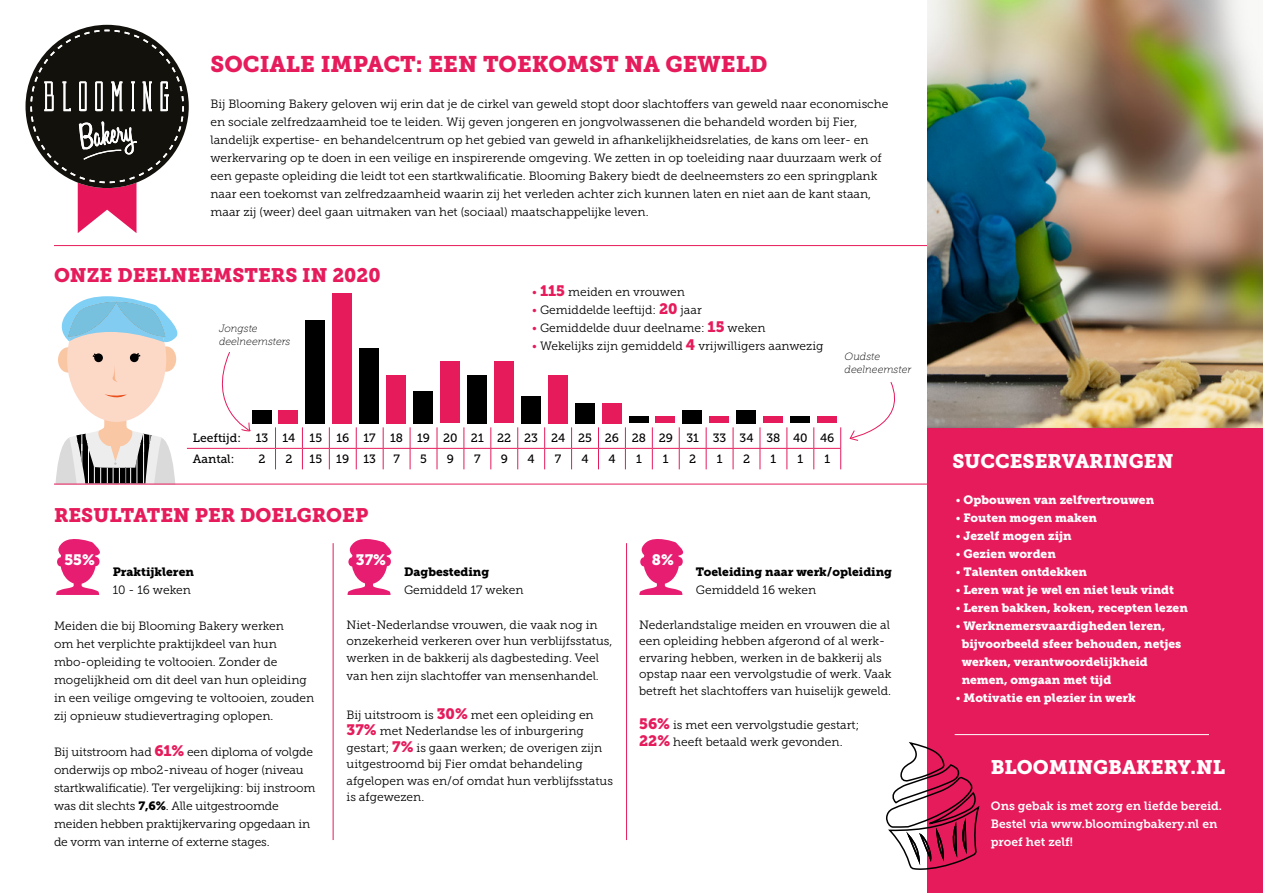
<style>
.page{position:relative;width:1263px;height:893px;background:#fff}
.page>*{position:absolute;margin:0;border:0;box-sizing:border-box;transform-origin:0 0}
.t1{font:22.5px "Museo Slab 900";color:#e61b5c}
.t2{font:19.5px "Museo Slab 900";color:#e61b5c}
.t3{font:19.5px "Museo Slab 900";color:#fff}
.t4{font:15px "Museo Slab 900";color:#fff}
.t5{font:12px/18px "Museo Slab 300";color:#000}
.t6{font:12px/18px "Museo Slab 900";color:#fff}
.t7{font:12px/21px "Museo Slab 500";color:#000}
.t8{font:12px/18px "Museo Slab 700";color:#fff}
.t9{font:12px "Museo Slab 900";color:#000}
.t10{font:italic 10.5px/12.6px "Museo Slab 100";color:#000}
.s1{color:#e61b5c}
.s2{font-family:"Museo Slab 900";font-size:15px;color:#e61b5c}
.s3{font-family:"Museo Slab 900"}
.s4{font-family:"Museo Slab 300"}
</style>
<div class="page">
<div style="left:58px;top:347px;width:20px;height:26px;background:#fac7a4;border-radius:50%"></div>
<div style="left:156px;top:346px;width:20px;height:26px;background:#fac7a4;border-radius:50%"></div>
<div style="left:67px;top:302px;width:99px;height:120px;background:#fcd9c7;border-radius:50%"></div>
<div style="left:94px;top:353px;width:9px;height:9px;background:#000;border-radius:50%"></div>
<div style="left:130px;top:353px;width:9px;height:9px;background:#000;border-radius:50%"></div>
<svg style="left:105px;top:394px;width:22px;height:4px"></svg>
<svg style="left:112px;top:367px;width:5px;height:15px"></svg>
<svg style="left:55px;top:418px;width:120px;height:66px"></svg>
<svg style="left:61px;top:296px;width:117px;height:46px"></svg>
<hr style="left:54px;top:245px;width:1209px;height:1px;background:#e61b5c">
<div style="left:927px;top:427px;width:336px;height:466px;background:#e61b5c"></div>
<svg style="left:26px;top:25px;width:163px;height:208px"></svg>
<div style="left:306px;top:320px;width:19px;height:103px;background:#000"></div>
<div style="left:333px;top:293px;width:19px;height:131px;background:#e61b5c"></div>
<div style="left:359px;top:348px;width:20px;height:75px;background:#000"></div>
<hr style="left:187px;top:448px;width:62px;height:1px;background:#e61b5c">
<hr style="left:54px;top:484px;width:1155px;height:1px;background:#e61b5c">
<img style="left:927px;top:0;width:336px;height:428px">
<svg style="left:205px;top:351px;width:636px;height:118px"></svg>
<svg style="left:849px;top:382px;width:46px;height:59px"></svg>
<svg style="left:56px;top:539px;width:44px;height:56px"></svg>
<svg style="left:347px;top:539px;width:45px;height:56px"></svg>
<svg style="left:639px;top:539px;width:45px;height:56px"></svg>
<hr style="left:333px;top:543px;width:1px;height:297px;background:#e61b5c">
<hr style="left:626px;top:543px;width:1px;height:297px;background:#e61b5c">
<hr style="left:955px;top:734px;width:254px;height:1px;background:#fff">
<svg style="left:886px;top:742px;width:94px;height:128px"></svg>
<div style="left:252px;top:410px;width:19px;height:13px;background:#000"></div>
<h1 class="t1" style="left:210px;top:51px;width:559px">SOCIALE IMPACT: EEN TOEKOMST NA GEWELD</h1>
<p class="t5" style="left:210px;top:95px;width:679px">Bij Blooming Bakery geloven wij erin dat je de cirkel van geweld stopt door slachtoffers van geweld naar economische en sociale zelfredzaamheid toe te leiden. Wij geven jongeren en jongvolwassenen die behandeld worden bij Fier, landelijk expertise- en behandelcentrum op het gebied van geweld in afhankelijkheidsrelaties, de kans om leer- en werkervaring op te doen in een veilige en inspirerende omgeving. We zetten in op toeleiding naar duurzaam werk of een gepaste opleiding die leidt tot een startkwalificatie. Blooming Bakery biedt de deelneemsters zo een springplank naar een toekomst van zelfredzaamheid waarin zij het verleden achter zich kunnen laten en niet aan de kant staan, maar zij (weer) deel gaan uitmaken van het (sociaal) maatschappelijke leven.</p>
<h2 class="t2" style="left:54px;top:264px;width:328px">ONZE DEELNEEMSTERS IN 2020</h2>
<p class="t10" style="left:219px;top:323px;width:73px">Jongste deelneemsters</p>
<p class="t5" style="left:532px;top:283px;width:154px"><span class="s1">•</span> <span class="s2">115</span> meiden en vrouwen</p>
<p class="t5" style="left:532px;top:301px;width:171px"><span class="s1">•</span> Gemiddelde leeftijd: <span class="s2">20</span> jaar</p>
<p class="t5" style="left:532px;top:319px;width:235px"><span class="s1">•</span> Gemiddelde duur deelname: <span class="s2">15</span> weken</p>
<p class="t5" style="left:532px;top:337px;width:293px"><span class="s1">•</span> Wekelijks zijn gemiddeld <span class="s2">4</span> vrijwilligers aanwezig</p>
<p class="t10" style="left:845px;top:350px;width:68px">Oudste deelneemster</p>
<p class="t7" style="left:193px;top:428px;width:643px">Leeftijd: 13 14 15 16 17 18 19 20 21 22 23 24 25 26 28 29 31 33 34 38 40 46<br>Aantal:</p>
<p class="t7" style="left:258px;top:449px;width:9px">2</p>
<p class="t7" style="left:285px;top:449px;width:9px">2</p>
<p class="t7" style="left:310px;top:449px;width:68px">15 19 13</p>
<p class="t7" style="left:393px;top:449px;width:8px">7</p>
<p class="t7" style="left:420px;top:449px;width:8px">5</p>
<p class="t7" style="left:447px;top:449px;width:9px">9</p>
<p class="t7" style="left:474px;top:449px;width:8px">7</p>
<p class="t7" style="left:501px;top:449px;width:9px">9</p>
<p class="t7" style="left:528px;top:449px;width:9px">4</p>
<p class="t7" style="left:555px;top:449px;width:8px">7</p>
<p class="t7" style="left:581px;top:449px;width:9px">4</p>
<p class="t7" style="left:608px;top:449px;width:9px">4</p>
<p class="t7" style="left:636px;top:449px;width:7px">1</p>
<p class="t7" style="left:663px;top:449px;width:7px">1</p>
<p class="t7" style="left:689px;top:449px;width:9px">2</p>
<p class="t7" style="left:717px;top:449px;width:7px">1</p>
<p class="t7" style="left:743px;top:449px;width:9px">2</p>
<p class="t7" style="left:770px;top:449px;width:7px">1</p>
<p class="t7" style="left:797px;top:449px;width:7px">1</p>
<p class="t7" style="left:824px;top:449px;width:7px">1</p>
<h2 class="t2" style="left:54px;top:504px;width:316px">RESULTATEN PER DOELGROEP</h2>
<p class="t4" style="left:64px;top:551px;width:32px">55%</p>
<p class="t4" style="left:356px;top:551px;width:32px">37%</p>
<p class="t4" style="left:652px;top:551px;width:24px">8%</p>
<p class="t9" style="left:696px;top:565px;width:198px">Toeleiding naar werk/opleiding</p>
<p class="t5" style="left:696px;top:581px;width:122px">Gemiddeld 16 weken</p>
<p class="t5" style="left:639px;top:616px;width:254px;line-height:16.5px">Nederlandstalige meiden en vrouwen die al een opleiding hebben afgerond of al werk&shy;ervaring hebben, werken in de bakkerij als opstap naar een vervolgstudie of werk. Vaak betreft het slachtoffers van huiselijk geweld.</p>
<p class="t5" style="left:639px;top:717px;width:222px;line-height:16.5px"><span class="s2">56%</span> is met een vervolgstudie gestart;<br><span class="s2">22%</span> heeft betaald werk gevonden.</p>
<p class="t9" style="left:113px;top:565px;width:83px">Praktijkleren</p>
<p class="t5" style="left:113px;top:581px;width:80px">10 - 16 weken</p>
<p class="t5" style="left:54px;top:617px;width:262px">Meiden die bij Blooming Bakery werken<br>om het verplichte praktijkdeel van hun mbo-opleiding te voltooien. Zonder de mogelijkheid om dit deel van hun opleiding in een veilige omgeving te voltooien, zouden zij opnieuw studievertraging oplopen.</p>
<p class="t5" style="left:54px;top:743px;width:263px">Bij uitstroom had <span class="s2">61%</span> een diploma of volgde onderwijs op mbo2-niveau of hoger (niveau startkwalificatie). Ter vergelijking: bij instroom was dit slechts <span class="s3">7,6%</span>. Alle uitgestroomde meiden hebben praktijkervaring opgedaan in de vorm van interne of externe stages.</p>
<p class="t9" style="left:404px;top:565px;width:87px">Dagbesteding</p>
<p class="t5" style="left:404px;top:581px;width:121px">Gemiddeld 17 weken</p>
<p class="t5" style="left:347px;top:616px;width:267px;line-height:16.5px">Niet-Nederlandse vrouwen, die vaak nog in onzekerheid verkeren over hun verblijfsstatus, werken in de bakkerij als dagbesteding. Veel</p>
<p class="t5" style="left:347px;top:666px;width:254px">van hen zijn slachtoffer van mensenhandel.</p>
<p class="t5" style="left:347px;top:706px;width:268px;line-height:16.5px">Bij uitstroom is <span class="s2">30%</span> met een opleiding en <span class="s2">37%</span> met Nederlandse les of inburgering gestart; <span class="s2">7%</span> is gaan werken; de overigen zijn uitgestroomd bij Fier omdat behandeling afgelopen was en/of omdat hun verblijfsstatus is afgewezen.</p>
<h2 class="t3" style="left:952px;top:450px;width:222px">SUCCESERVARINGEN</h2>
<p class="t6" style="left:956px;top:491px;width:200px"><span class="s4">•</span> Opbouwen van zelfvertrouwen</p>
<p class="t6" style="left:956px;top:509px;width:143px"><span class="s4">•</span> Fouten mogen maken</p>
<p class="t6" style="left:956px;top:527px;width:117px"><span class="s4">•</span> Jezelf mogen zijn</p>
<p class="t6" style="left:956px;top:545px;width:102px"><span class="s4">•</span> Gezien worden</p>
<p class="t6" style="left:956px;top:563px;width:133px"><span class="s4">•</span> Talenten ontdekken</p>
<p class="t6" style="left:956px;top:581px;width:220px"><span class="s4">•</span> Leren wat je wel en niet leuk vindt</p>
<p class="t6" style="left:956px;top:599px;width:234px"><span class="s4">•</span> Leren bakken, koken, recepten lezen</p>
<p class="t6" style="left:962px;top:617px;width:221px;text-indent:-6px"><span class="s4">•</span> Werknemersvaardigheden leren, bijvoorbeeld sfeer behouden, netjes werken, verantwoordelijkheid nemen, omgaan met tijd</p>
<p class="t6" style="left:956px;top:689px;width:181px"><span class="s4">•</span> Motivatie en plezier in werk</p>
<h2 class="t3" style="left:991px;top:756px;width:236px">BLOOMINGBAKERY.NL</h2>
<p class="t8" style="left:991px;top:797px;width:233px">Ons gebak is met zorg en liefde bereid.<br>Bestel via www.bloomingbakery.nl en proef het zelf!</p>
</div>
